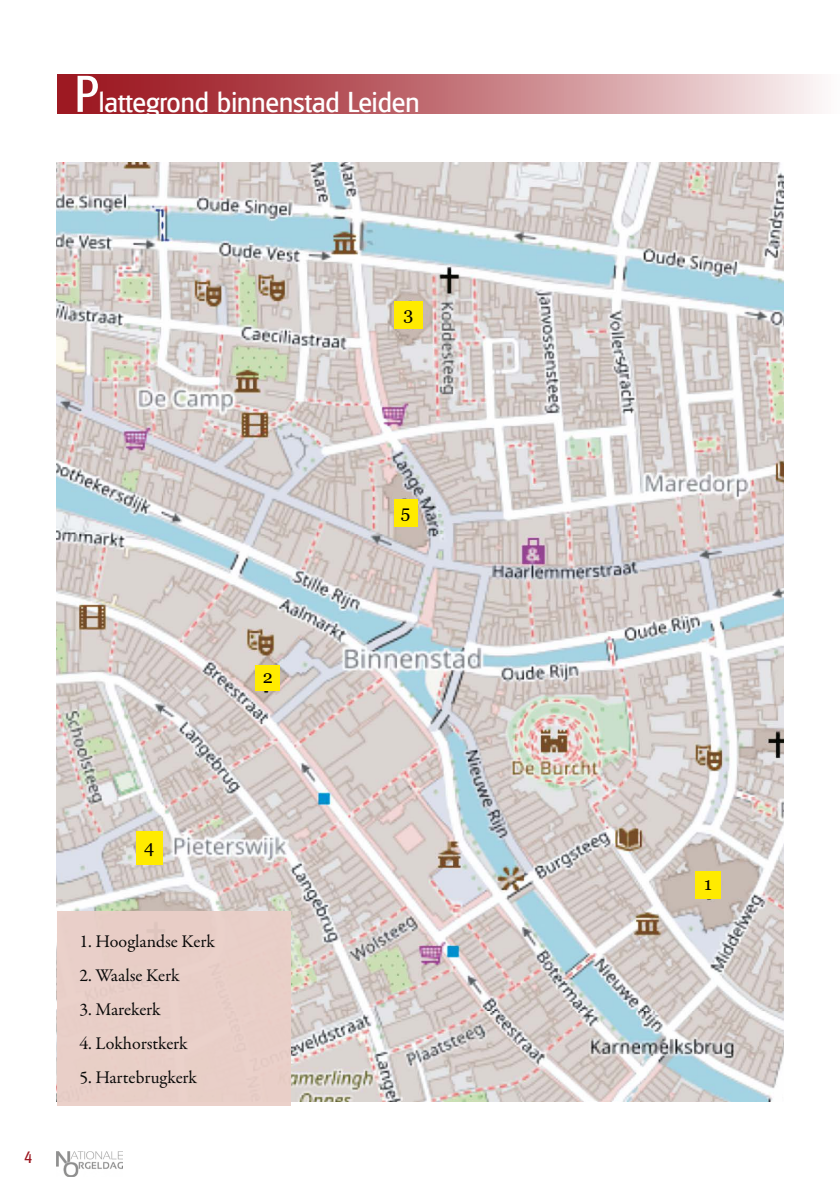
<style>
.page{position:relative;width:840px;height:1191px;background:#fff}
.page>*{position:absolute;margin:0;border:0;box-sizing:border-box;transform-origin:0 0}
.t1{font:28px "Glasgow";color:#fff}
.t2{font:18px "Garamond Premr Pro";letter-spacing:-.005em;color:#000}
.t3{font:18px "Georgia";color:#000}
.t4{font:16px "Glasgow";color:#9d1922}
.s1{font-size:50px}
</style>
<div class="page">
<img style="left:57px;top:1151px;width:66px;height:25px">
<svg style="left:58px;top:74px;width:761px;height:39px;background:#c4757a"></svg>
<img style="left:57px;top:163px;width:725px;height:939px">
<div style="left:393px;top:499px;width:24px;height:27px;background:#ffeb00"></div>
<div style="left:255px;top:665px;width:25px;height:26px;background:#ffeb00"></div>
<div style="left:694px;top:871px;width:26px;height:27px;background:#ffeb00"></div>
<div style="left:394px;top:302px;width:28px;height:27px;background:#ffeb00"></div>
<div style="left:136px;top:831px;width:26px;height:34px;background:#ffeb00"></div>
<div style="left:57px;top:911px;width:233px;height:195px;background:#eacfc8"></div>
<h1 class="t1" style="left:75px;top:85px;width:346px"><span class="s1">P</span>lattegrond binnenstad Leiden</h1>
<p class="t3" style="left:263px;top:666px;width:12px">2</p>
<p class="t4" style="left:24px;top:1147px;width:10px">4</p>
<p class="t3" style="left:144px;top:836px;width:12px">4</p>
<p class="t2" style="left:79px;top:930px;width:137px">1. Hooglandse Kerk</p>
<p class="t2" style="left:79px;top:964px;width:102px">2. Waalse Kerk</p>
<p class="t2" style="left:79px;top:998px;width:83px">3. Marekerk</p>
<p class="t2" style="left:79px;top:1032px;width:110px">4. Lokhorstkerk</p>
<p class="t2" style="left:79px;top:1066px;width:119px">5. Hartebrugkerk</p>
<p class="t3" style="left:403px;top:303px;width:11px">3</p>
<p class="t3" style="left:401px;top:500px;width:11px">5</p>
<p class="t3" style="left:703px;top:872px;width:9px">1</p>
</div>
